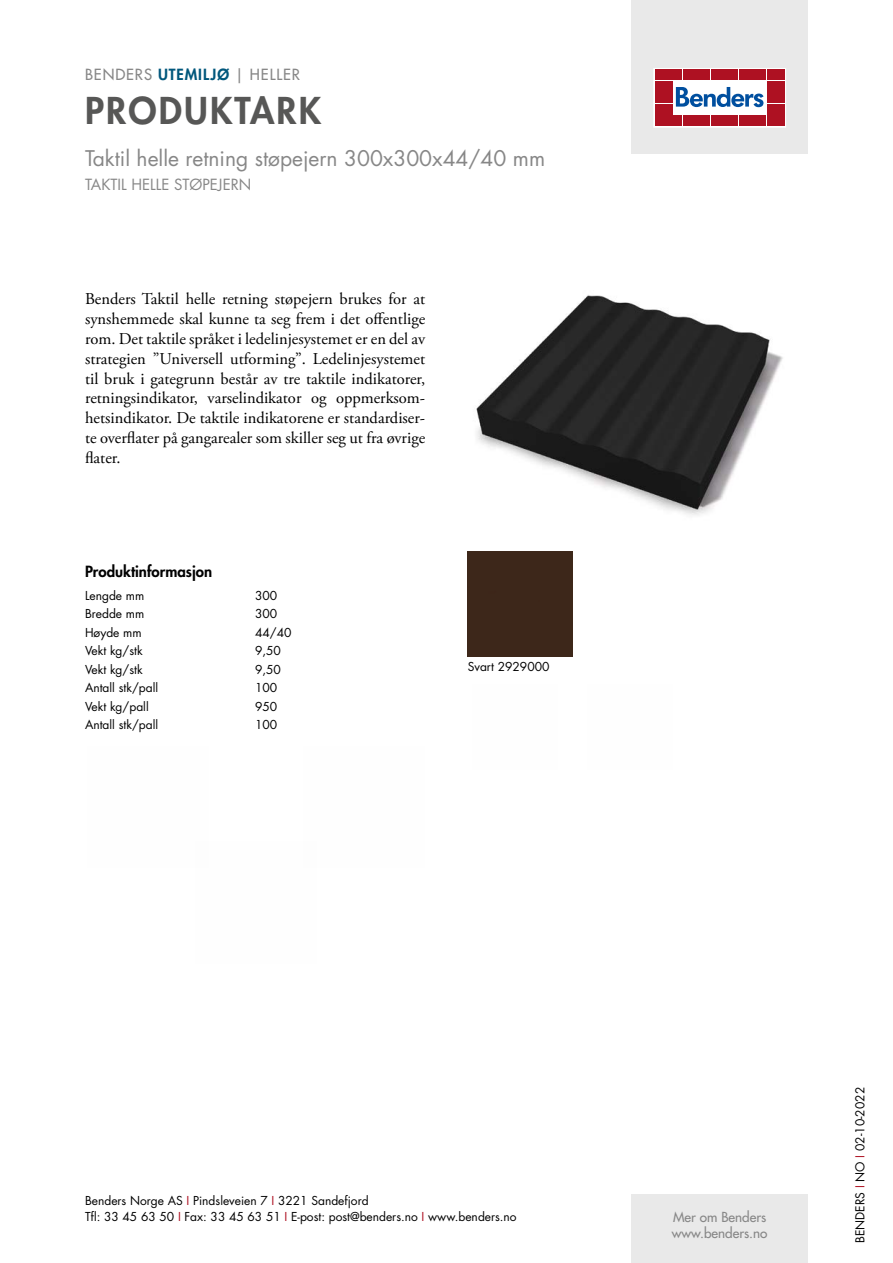
<style>
.page{position:relative;width:893px;height:1263px;background:#fff}
.page>*{position:absolute;margin:0;border:0;box-sizing:border-box;transform-origin:0 0}
.t1{font:800 36px "Futura Std";letter-spacing:.06em;color:#575756}
.t2{font:21px "Futura Std";color:#878787}
.t3{font:16.5px/19.8px "Adobe Garamond Pro";color:#000;text-align:justify}
.t4{font:500 15px "Futura Std";letter-spacing:.06em;color:#878787}
.t5{font:15px "Futura Std";color:#878787}
.t6{font:800 15px "Futura Std";color:#000}
.t7{font:500 13.5px/16.2px "Futura Std";color:#878787}
.t8{font:12px/16.5px "Futura Std";color:#000}
.s1{font-weight:800;color:#00577c}
.s2{color:#ae1122}
</style>
<div class="page">
<div style="left:631px;top:0;width:177px;height:153px;background:#e9e9e9"></div>
<div style="left:631px;top:1195px;width:177px;height:68px;background:#e9e9e9"></div>
<svg style="left:656px;top:70px;width:128px;height:55px;background:#ebc5ca"></svg>
<div style="left:654px;top:68px;width:132px;height:59px;border:1px solid #fff"></div>
<div style="left:655px;top:70px;width:8px;height:10px;background:#ae1122"></div>
<div style="left:664px;top:70px;width:8px;height:10px;background:#ae1122"></div>
<div style="left:655px;top:81px;width:8px;height:10px;background:#ae1122"></div>
<div style="left:664px;top:81px;width:8px;height:10px;background:#ae1122"></div>
<div style="left:655px;top:93px;width:8px;height:10px;background:#ae1122"></div>
<div style="left:664px;top:93px;width:8px;height:10px;background:#ae1122"></div>
<div style="left:655px;top:104px;width:8px;height:11px;background:#ae1122"></div>
<div style="left:664px;top:104px;width:8px;height:11px;background:#ae1122"></div>
<div style="left:655px;top:116px;width:8px;height:10px;background:#ae1122"></div>
<div style="left:664px;top:116px;width:8px;height:10px;background:#ae1122"></div>
<div style="left:674px;top:70px;width:8px;height:10px;background:#ae1122"></div>
<div style="left:683px;top:70px;width:8px;height:10px;background:#ae1122"></div>
<div style="left:692px;top:70px;width:8px;height:10px;background:#ae1122"></div>
<div style="left:702px;top:70px;width:8px;height:10px;background:#ae1122"></div>
<div style="left:711px;top:70px;width:8px;height:10px;background:#ae1122"></div>
<div style="left:720px;top:70px;width:8px;height:10px;background:#ae1122"></div>
<div style="left:730px;top:70px;width:8px;height:10px;background:#ae1122"></div>
<div style="left:739px;top:70px;width:8px;height:10px;background:#ae1122"></div>
<div style="left:748px;top:70px;width:8px;height:10px;background:#ae1122"></div>
<div style="left:758px;top:70px;width:8px;height:10px;background:#ae1122"></div>
<div style="left:674px;top:116px;width:8px;height:10px;background:#ae1122"></div>
<div style="left:683px;top:116px;width:8px;height:10px;background:#ae1122"></div>
<div style="left:692px;top:116px;width:8px;height:10px;background:#ae1122"></div>
<div style="left:702px;top:116px;width:8px;height:10px;background:#ae1122"></div>
<div style="left:711px;top:116px;width:8px;height:10px;background:#ae1122"></div>
<div style="left:720px;top:116px;width:8px;height:10px;background:#ae1122"></div>
<div style="left:730px;top:116px;width:8px;height:10px;background:#ae1122"></div>
<div style="left:739px;top:116px;width:8px;height:10px;background:#ae1122"></div>
<div style="left:748px;top:116px;width:8px;height:10px;background:#ae1122"></div>
<div style="left:758px;top:116px;width:8px;height:10px;background:#ae1122"></div>
<div style="left:767px;top:70px;width:8px;height:10px;background:#ae1122"></div>
<div style="left:776px;top:70px;width:8px;height:10px;background:#ae1122"></div>
<div style="left:767px;top:81px;width:8px;height:10px;background:#ae1122"></div>
<div style="left:776px;top:81px;width:8px;height:10px;background:#ae1122"></div>
<div style="left:767px;top:93px;width:8px;height:10px;background:#ae1122"></div>
<div style="left:776px;top:93px;width:8px;height:10px;background:#ae1122"></div>
<div style="left:767px;top:104px;width:8px;height:11px;background:#ae1122"></div>
<div style="left:776px;top:104px;width:8px;height:11px;background:#ae1122"></div>
<div style="left:767px;top:116px;width:8px;height:10px;background:#ae1122"></div>
<div style="left:776px;top:116px;width:8px;height:10px;background:#ae1122"></div>
<svg style="left:676px;top:87px;width:87px;height:20px;background:#89add2"></svg>
<img style="left:476px;top:295px;width:307px;height:220px">
<div style="left:468px;top:552px;width:105px;height:105px;background:#3d271a"></div>
<p class="t4" style="left:85px;top:65px;width:216px">BENDERS <span class="s1">UTEMILJØ</span> | HELLER</p>
<h1 class="t1" style="left:85px;top:87px;width:238px">PRODUKTARK</h1>
<p class="t2" style="left:85px;top:144px;width:462px">Taktil helle retning støpejern 300x300x44/40 mm</p>
<p class="t5" style="left:85px;top:175px;width:168px">TAKTIL HELLE STØPEJERN</p>
<p class="t3" style="left:85px;top:290px;width:342px">Benders Taktil helle retning støpejern brukes for at synshemmede skal kunne ta seg frem i det offentlige rom. Det taktile språket i ledelinjesystemet er en del av strategien ”Universell utforming”. Ledelinjesystemet til bruk i gategrunn består av tre taktile indikatorer, retningsindikator, varselindikator og oppmerksom&shy;hetsindikator. De taktile indikatorene er standardiser&shy;te overflater på gangarealer som skiller seg ut fra øvrige flater.</p>
<p class="t6" style="left:85px;top:562px;width:129px">Produktinformasjon</p>
<p class="t8" style="left:85px;top:587px;width:61px">Lengde mm</p>
<p class="t8" style="left:255px;top:587px;width:24px">300</p>
<p class="t8" style="left:85px;top:606px;width:61px">Bredde mm</p>
<p class="t8" style="left:255px;top:606px;width:24px">300</p>
<p class="t8" style="left:85px;top:624px;width:58px">Høyde mm</p>
<p class="t8" style="left:255px;top:624px;width:38px">44/40</p>
<p class="t8" style="left:85px;top:643px;width:59px">Vekt kg/stk</p>
<p class="t8" style="left:255px;top:643px;width:27px">9,50</p>
<p class="t8" style="left:85px;top:661px;width:59px">Vekt kg/stk</p>
<p class="t8" style="left:255px;top:661px;width:27px">9,50</p>
<p class="t8" style="left:85px;top:680px;width:75px">Antall stk/pall</p>
<p class="t8" style="left:255px;top:680px;width:24px">100</p>
<p class="t8" style="left:85px;top:698px;width:65px">Vekt kg/pall</p>
<p class="t8" style="left:255px;top:698px;width:24px">950</p>
<p class="t8" style="left:85px;top:716px;width:75px">Antall stk/pall</p>
<p class="t8" style="left:255px;top:716px;width:24px">100</p>
<p class="t8" style="left:468px;top:659px;width:83px">Svart 2929000</p>
<p class="t8" style="left:85px;top:1192px;width:433px">Benders Norge AS <span class="s2">I</span> Pindsleveien 7 <span class="s2">I</span> 3221 Sandefjord<br>Tfl: 33 45 63 50 <span class="s2">I</span> Fax: 33 45 63 51 <span class="s2">I</span> E-post: post@benders.no <span class="s2">I</span> www.benders.no</p>
<p class="t7" style="left:672px;top:1209px;width:97px">Mer om Benders www.benders.no</p>
<p class="t8" style="left:852px;top:1243px;width:157px;rotate:-90deg">BENDERS <span class="s2">I</span> NO <span class="s2">I</span> 02-10-2022</p>
</div>
